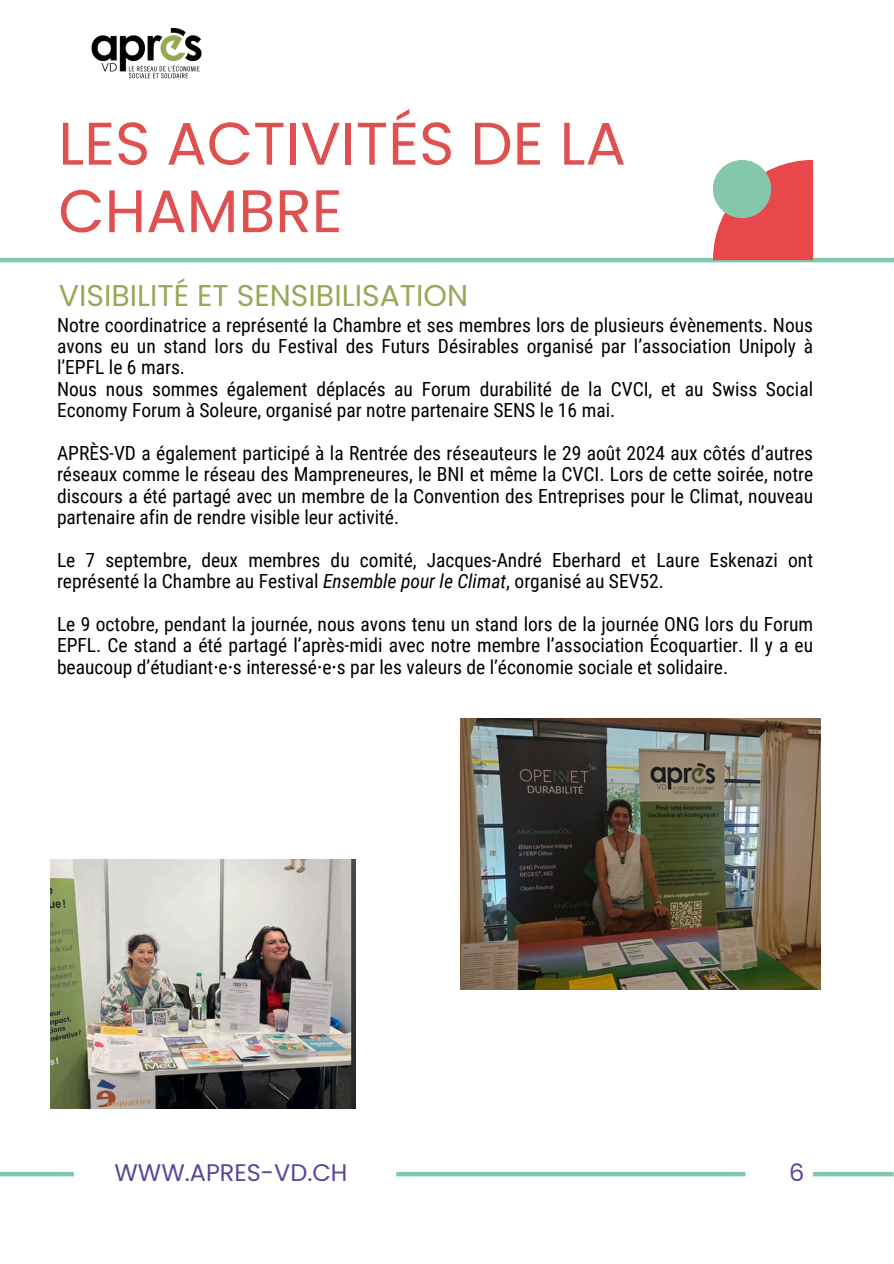
<style>
.page{position:relative;width:894px;height:1264px;background:#fff}
.page>*{position:absolute;margin:0;border:0;box-sizing:border-box;transform-origin:0 0}
.t1{font:60px/67.5px "Poppins";color:#df5151}
.t2{font:30px "Poppins";color:#96a958}
.t3{font:24px "Poppins";color:#544998}
.t4{font:19.5px/21.3px "Roboto Condensed";color:#000;text-align:justify}
.s1{font-style:italic}
.s2{font-family:"Noto Sans"}
</style>
<div class="page">
<hr style="left:0;top:258px;width:893px;height:4px;background:#83c7ad">
<svg style="left:712px;top:160px;width:100px;height:100px;background:#ea5c5d"></svg>
<div style="left:712px;top:160px;width:58px;height:58px;background:#83c7ad;border-radius:50%"></div>
<img style="left:91px;top:27px;width:111px;height:52px">
<div style="left:396px;top:1171px;width:349px;height:5px;background:#83c7ad"></div>
<div style="left:0;top:1171px;width:74px;height:5px;background:#83c7ad"></div>
<div style="left:812px;top:1171px;width:81px;height:5px;background:#83c7ad"></div>
<img style="left:51px;top:860px;width:304px;height:248px">
<img style="left:460px;top:718px;width:360px;height:271px">
<p class="t1" style="left:58px;top:110px;width:569px">LES ACTIVITÉS DE LA<br>CHAMBRE</p>
<h1 class="t2" style="left:59px;top:275px;width:411px">VISIBILITÉ ET SENSIBILISATION</h1>
<p class="t4" style="left:57px;top:314px;width:757px">Notre coordinatrice a représenté la Chambre et ses membres lors de plusieurs évènements. Nous avons eu un stand lors du Festival des Futurs Désirables organisé par l’association Unipoly à l’EPFL le 6 mars.</p>
<p class="t4" style="left:57px;top:378px;width:757px">Nous nous sommes également déplacés au Forum durabilité de la CVCI, et au Swiss Social<br>Economy Forum à Soleure, organisé par notre partenaire SENS le 16 mai.</p>
<h2 class="t4" style="left:57px;top:442px;width:757px">APRÈS-VD a également participé à la Rentrée des réseauteurs le 29 août 2024 aux côtés d’autres réseaux comme le réseau des Mampreneures, le BNI et même la CVCI. Lors de cette soirée, notre discours a été partagé avec un membre de la Convention des Entreprises pour le Climat, nouveau partenaire afin de rendre visible leur activité.</h2>
<p class="t4" style="left:57px;top:549px;width:757px">Le 7 septembre, deux membres du comité, Jacques-André Eberhard et Laure Eskenazi ont représenté la Chambre au Festival <span class="s1">Ensemble pour le Climat</span>, organisé au SEV52.</p>
<p class="t4" style="left:57px;top:613px;width:757px">Le 9 octobre, pendant la journée, nous avons tenu un stand lors de la journée ONG lors du Forum EPFL. Ce stand a été partagé l’après-midi avec notre membre l’association Écoquartier. Il y a eu beaucoup d’étudiant<span class="s2">⸱</span>e<span class="s2">⸱</span>s interessé<span class="s2">⸱</span>e<span class="s2">⸱</span>s par les valeurs de l’économie sociale et solidaire.</p>
<p class="t3" style="left:114px;top:1155px;width:234px">WWW.APRES-VD.CH</p>
<p class="t3" style="left:788px;top:1155px;width:17px">6</p>
</div>
